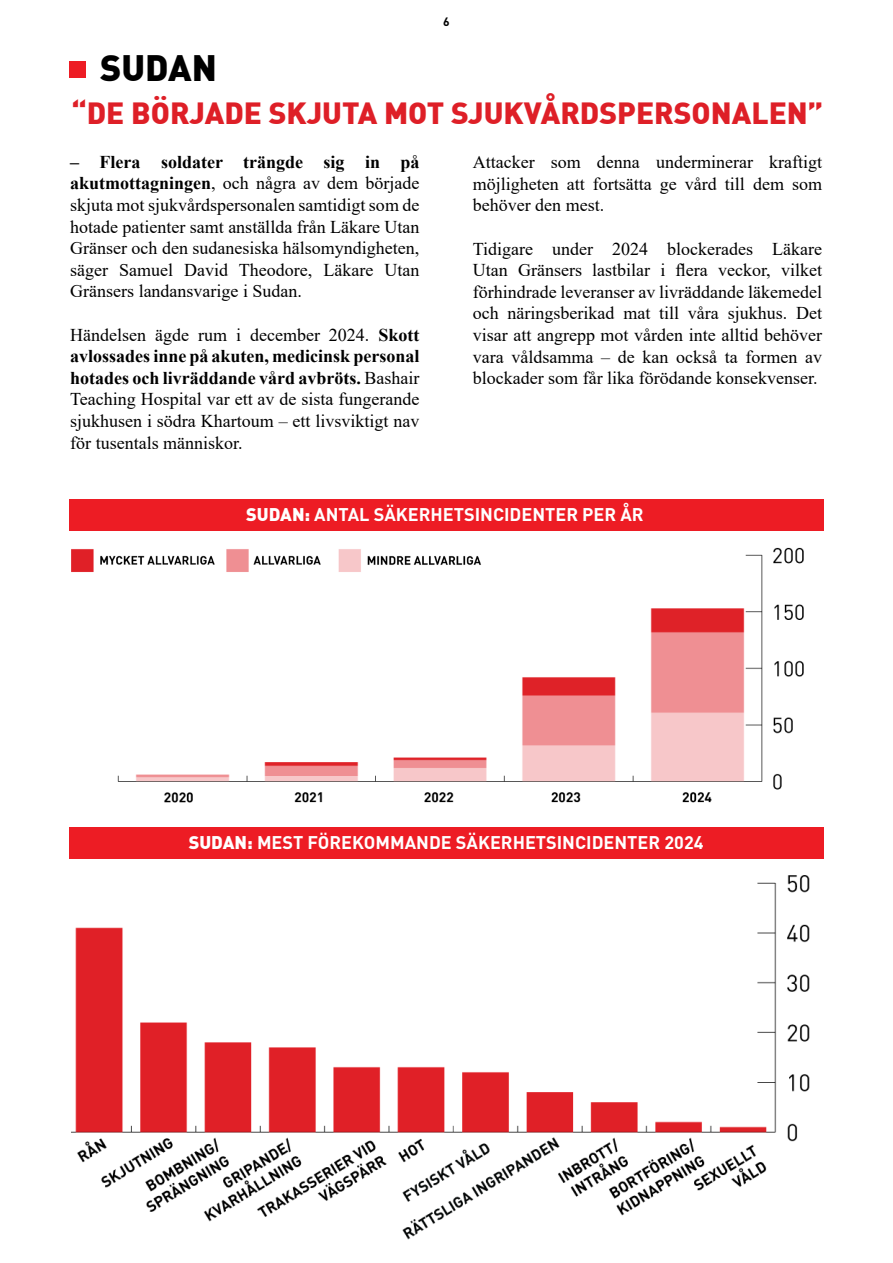
<style>
.page{position:relative;width:893px;height:1263px;background:#fff}
.page>*{position:absolute;margin:0;border:0;box-sizing:border-box;transform-origin:0 0}
.t1{font:900 36px "DIN";color:#000}
.t2{font:30px "DIN Black Alternate";color:#de1f27}
.t3{font:18px/21.6px "Times New Roman";color:#000;text-align:justify}
.t4{font:700 18px "DIN";color:#fff}
.t5{font:700 12px "DIN";color:#000}
.s1{font-weight:700}
.s2{font-weight:900}
</style>
<div class="page">
<img style="left:71px;top:875px;width:739px;height:365px">
<img style="left:117px;top:547px;width:687px;height:256px">
<div style="left:69px;top:61px;width:17px;height:16px;background:#ed1c24"></div>
<div style="left:69px;top:499px;width:755px;height:31px;background:#ed1c24"></div>
<div style="left:69px;top:827px;width:755px;height:32px;background:#ed1c24"></div>
<img style="left:71px;top:547px;width:418px;height:37px">
<p class="t5" style="left:443px;top:14px;width:8px">6</p>
<h1 class="t1" style="left:100px;top:43px;width:118px">SUDAN</h1>
<h2 class="t2" style="left:71px;top:93px;width:753px">“DE BÖRJADE SKJUTA MOT SJUKVÅRDSPERSONALEN”</h2>
<p class="t3" style="left:70px;top:150px;width:351px"><span class="s1">– Flera soldater trängde sig in på akutmottagningen</span>, och några av dem började skjuta mot sjukvårdspersonalen samtidigt som de hotade patienter samt anställda från Läkare Utan Gränser och den sudanesiska hälsomyndigheten, säger Samuel David Theodore, Läkare Utan Gränsers landansvarige i Sudan.</p>
<p class="t3" style="left:70px;top:323px;width:351px">Händelsen ägde rum i december 2024. <span class="s1">Skott avlossades inne på akuten, medicinsk personal hotades och livräddande vård avbröts.</span> Bashair Teaching Hospital var ett av de sista fungerande sjukhusen i södra Khartoum – ett livsviktigt nav för tusentals människor.</p>
<p class="t3" style="left:473px;top:151px;width:351px">Attacker som denna underminerar kraftigt möjligheten att fortsätta ge vård till dem som behöver den mest.</p>
<p class="t3" style="left:473px;top:237px;width:351px">Tidigare under 2024 blockerades Läkare Utan Gränsers lastbilar i flera veckor, vilket förhindrade leveranser av livräddande läkemedel och näringsberikad mat till våra sjukhus. Det visar att angrepp mot vården inte alltid behöver vara våldsamma – de kan också ta formen av blockader som får lika förödande konsekvenser.</p>
<p class="t4" style="left:246px;top:502px;width:399px"><span class="s2">SUDAN:</span> ANTAL SÄKERHETSINCIDENTER PER ÅR</p>
<p class="t4" style="left:189px;top:830px;width:516px"><span class="s2">SUDAN:</span> MEST FÖREKOMMANDE SÄKERHETSINCIDENTER 2024</p>
</div>
